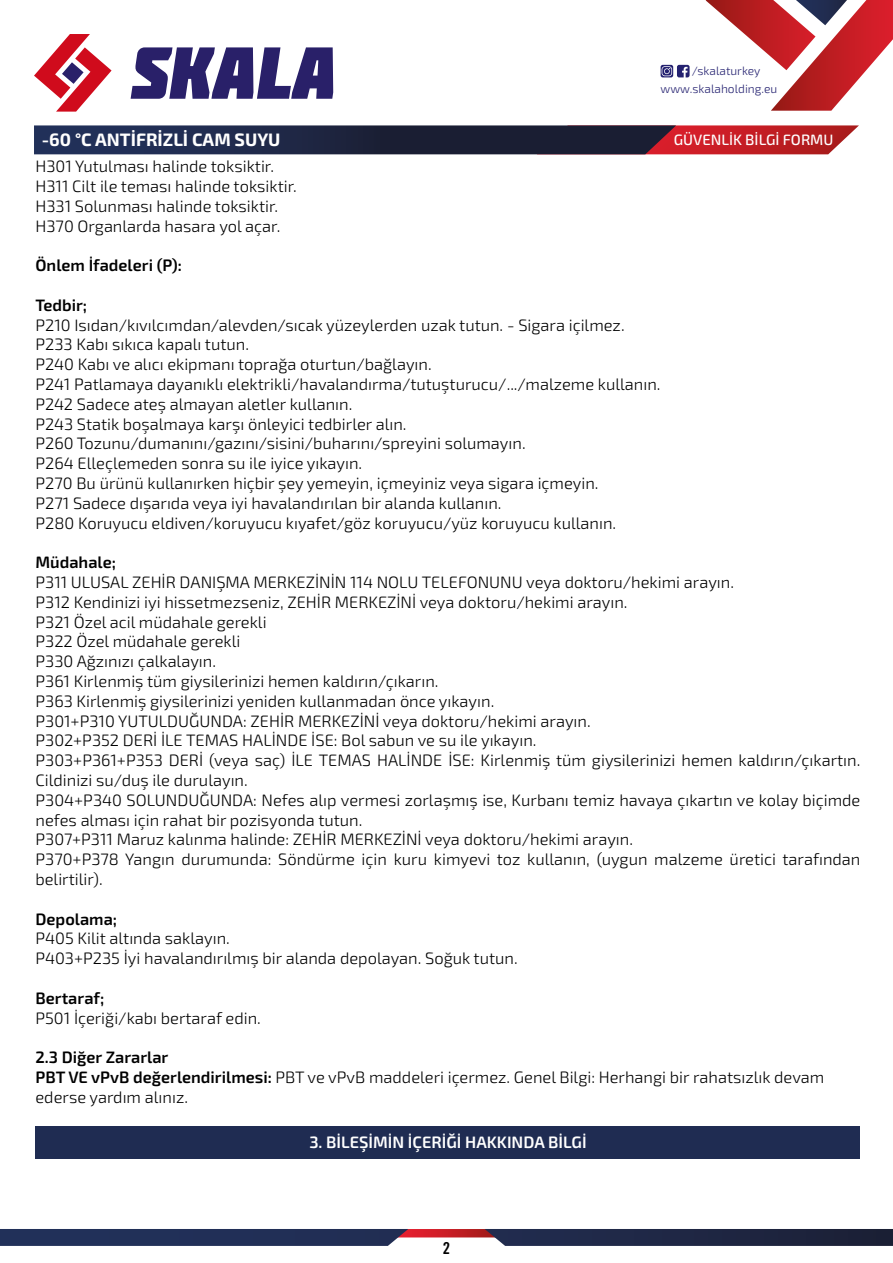
<style>
.page{position:relative;width:893px;height:1263px;background:#fff}
.page>*{position:absolute;margin:0;border:0;box-sizing:border-box;transform-origin:0 0}
.t1{font:700 18px "Exo 2";color:#fff}
.t2{font:300 16.5px/19.8px "Exo 2";color:#000}
.t3{font:600 16.5px "Exo 2";color:#000}
.t4{font:600 16.5px "Exo 2";color:#fff}
.t5{font:condensed 16.5px "Trade Gothic Bold Twenty";color:#000}
.t6{font:500 15px "Exo 2";color:#fff}
.t7{font:300 12px/17.4px "Exo 2";color:#242170}
.s1{font-weight:600}
</style>
<div class="page">
<svg style="left:0;top:1229px;width:893px;height:17px;background:#353756"></svg>
<svg style="left:34px;top:34px;width:78px;height:78px"></svg>
<svg style="left:131px;top:47px;width:202px;height:52px"></svg>
<svg style="left:706px;top:0;width:187px;height:111px"></svg>
<svg style="left:661px;top:65px;width:29px;height:12px"></svg>
<svg style="left:34px;top:125px;width:825px;height:29px;background:#482940"></svg>
<div style="left:36px;top:1126px;width:824px;height:32px;background:#1f2c52"></div>
<p class="t7" style="left:661px;top:63px;width:118px;text-indent:31px">/skalaturkey www.skalaholding.eu</p>
<p class="t1" style="left:42px;top:129px;width:240px">-60 °C ANTİFRİZLİ CAM SUYU</p>
<p class="t6" style="left:674px;top:131px;width:161px">GÜVENLİK BİLGİ FORMU</p>
<p class="t2" style="left:36px;top:157px;width:263px">H301 Yutulması halinde toksiktir.<br>H311 Cilt ile teması halinde toksiktir.<br>H331 Solunması halinde toksiktir.<br>H370 Organlarda hasara yol açar.</p>
<p class="t3" style="left:36px;top:256px;width:148px">Önlem İfadeleri (P):</p>
<p class="t3" style="left:36px;top:295px;width:53px">Tedbir;</p>
<p class="t2" style="left:36px;top:315px;width:626px">P210 Isıdan/kıvılcımdan/alevden/sıcak yüzeylerden uzak tutun. - Sigara içilmez.<br>P233 Kabı sıkıca kapalı tutun.<br>P240 Kabı ve alıcı ekipmanı toprağa oturtun/bağlayın.<br>P241 Patlamaya dayanıklı elektrikli/havalandırma/tutuşturucu/.../malzeme kullanın.<br>P242 Sadece ateş almayan aletler kullanın.<br>P243 Statik boşalmaya karşı önleyici tedbirler alın.<br>P260 Tozunu/dumanını/gazını/sisini/buharını/spreyini solumayın.<br>P264 Elleçlemeden sonra su ile iyice yıkayın.<br>P270 Bu ürünü kullanırken hiçbir şey yemeyin, içmeyiniz veya sigara içmeyin.<br>P271 Sadece dışarıda veya iyi havalandırılan bir alanda kullanın.<br>P280 Koruyucu eldiven/koruyucu kıyafet/göz koruyucu/yüz koruyucu kullanın.</p>
<p class="t3" style="left:36px;top:553px;width:82px">Müdahale;</p>
<p class="t2" style="left:36px;top:573px;width:826px">P311 ULUSAL ZEHİR DANIŞMA MERKEZİNİN 114 NOLU TELEFONUNU veya doktoru/hekimi arayın.<br>P312 Kendinizi iyi hissetmezseniz, ZEHİR MERKEZİNİ veya doktoru/hekimi arayın.<br>P321 Özel acil müdahale gerekli<br>P322 Özel müdahale gerekli<br>P330 Ağzınızı çalkalayın.<br>P361 Kirlenmiş tüm giysilerinizi hemen kaldırın/çıkarın.<br>P363 Kirlenmiş giysilerinizi yeniden kullanmadan önce yıkayın.<br>P301+P310 YUTULDUĞUNDA: ZEHİR MERKEZİNİ veya doktoru/hekimi arayın.<br>P302+P352 DERİ İLE TEMAS HALİNDE İSE: Bol sabun ve su ile yıkayın.<br>P303+P361+P353 DERİ (veya saç) İLE TEMAS HALİNDE İSE: Kirlenmiş tüm giysilerinizi hemen kaldırın/çıkartın.<br>Cildinizi su/duş ile durulayın.<br>P304+P340 SOLUNDUĞUNDA: Nefes alıp vermesi zorlaşmış ise, Kurbanı temiz havaya çıkartın ve kolay biçimde nefes alması için rahat bir pozisyonda tutun.<br>P307+P311 Maruz kalınma halinde: ZEHİR MERKEZİNİ veya doktoru/hekimi arayın.<br>P370+P378 Yangın durumunda: Söndürme için kuru kimyevi toz kullanın, (uygun malzeme üretici tarafından belirtilir).</p>
<p class="t3" style="left:36px;top:909px;width:83px">Depolama;</p>
<p class="t2" style="left:36px;top:929px;width:484px">P405 Kilit altında saklayın.<br>P403+P235 İyi havalandırılmış bir alanda depolayan. Soğuk tutun.</p>
<p class="t3" style="left:36px;top:988px;width:70px">Bertaraf;</p>
<p class="t2" style="left:36px;top:1008px;width:227px">P501 İçeriği/kabı bertaraf edin.</p>
<p class="t2" style="left:36px;top:1048px;width:790px"><span class="s1">2.3 Diğer Zararlar<br>PBT VE vPvB değerlendirilmesi:</span> PBT ve vPvB maddeleri içermez. Genel Bilgi: Herhangi bir rahatsızlık devam ederse yardım alınız.</p>
<p class="t4" style="left:309px;top:1132px;width:279px">3. BİLEŞİMİN İÇERİĞİ HAKKINDA BİLGİ</p>
<p class="t5" style="left:443px;top:1238px;width:9px">2</p>
</div>
